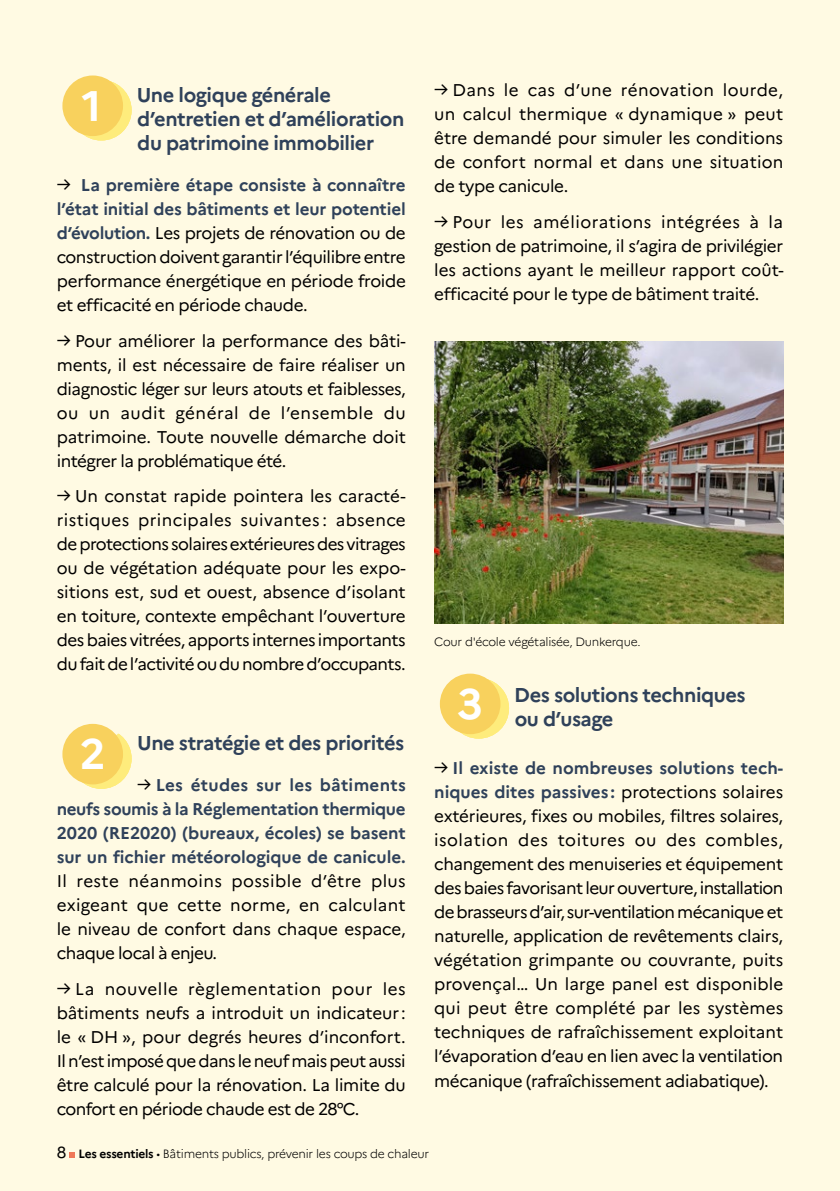
<style>
.page{position:relative;width:840px;height:1191px;background:#fff}
.page>*{position:absolute;margin:0;border:0;box-sizing:border-box;transform-origin:0 0}
.t1{font:700 20px/24px "Marianne";letter-spacing:-.02em;color:#2f415a}
.t2{font:17px/24px "Marianne";letter-spacing:-.02em;color:#000;text-align:justify}
.t3{font:700 17px/24px "Marianne";letter-spacing:-.005em;color:#2f415a;text-align:justify}
.t4{font:300 12px "Marianne";letter-spacing:-.02em;color:#000}
.s1{font-size:42.6px;color:#fff}
.s2{font-size:18px}
.s3{font-weight:700;color:#2f415a}
.s4{font-weight:400;font-size:18px;color:#000}
.s5{font-weight:400;font-size:16px}
.s6{font-weight:700}
</style>
<div class="page">
<div style="left:0;top:0;width:839px;height:1191px;background:#fffae3"></div>
<svg style="left:73px;top:81px;width:58px;height:59px"></svg>
<div style="left:62px;top:75px;width:61px;height:61px;background:#f8d15d;border-radius:50%"></div>
<svg style="left:73px;top:729px;width:58px;height:60px"></svg>
<div style="left:62px;top:724px;width:61px;height:60px;background:#f8d15d;border-radius:50%"></div>
<svg style="left:69px;top:1152px;width:6px;height:5px"></svg>
<svg style="left:450px;top:679px;width:58px;height:59px"></svg>
<div style="left:439px;top:673px;width:61px;height:61px;background:#f8d15d;border-radius:50%"></div>
<img style="left:434px;top:342px;width:348px;height:282px">
<p class="t1" style="left:137px;top:83px;width:268px;text-indent:-56px"><span class="s1">1</span> Une logique générale d’entretien et d’amélioration du patrimoine immobilier</p>
<p class="t2" style="left:57px;top:173px;width:350px"><span class="s2">→</span> <span class="s3">La première étape consiste à connaître l’état initial des bâtiments et leur potentiel d’évolution.</span> Les projets de rénovation ou de construction doivent garantir l’équilibre entre performance énergétique en période froide et efficacité en période chaude.</p>
<p class="t2" style="left:57px;top:328px;width:350px"><span class="s2">→</span> Pour améliorer la performance des bâti&shy;ments, il est nécessaire de faire réaliser un diagnostic léger sur leurs atouts et faiblesses, ou un audit général de l’ensemble du patrimoine. Toute nouvelle démarche doit intégrer la problématique été.</p>
<p class="t2" style="left:57px;top:484px;width:350px"><span class="s2">→</span> Un constat rapide pointera les caracté&shy;ristiques principales suivantes : absence de protections solaires extérieures des vitrages ou de végétation adéquate pour les expo&shy;sitions est, sud et ouest, absence d’isolant en toiture, contexte empêchant l’ouverture des baies vitrées, apports internes importants du fait de l’activité ou du nombre d’occupants.</p>
<p class="t2" style="left:434px;top:78px;width:350px"><span class="s2">→</span> Dans le cas d’une rénovation lourde, un calcul thermique « dynamique » peut être demandé pour simuler les conditions de confort normal et dans une situation de type canicule.</p>
<p class="t2" style="left:434px;top:210px;width:351px"><span class="s2">→</span> Pour les améliorations intégrées à la gestion de patrimoine, il s’agira de privilégier les actions ayant le meilleur rapport coût&shy;efficacité pour le type de bâtiment traité.</p>
<p class="t4" style="left:434px;top:634px;width:208px">Cour d'école végétalisée, Dunkerque.</p>
<p class="t1" style="left:514px;top:683px;width:232px;text-indent:-58px"><span class="s1">3</span> Des solutions techniques ou d’usage</p>
<p class="t2" style="left:434px;top:756px;width:350px"><span class="s2">→</span> <span class="s3">Il existe de nombreuses solutions tech&shy;niques dites passives :</span> protections solaires extérieures, fixes ou mobiles, filtres solaires, isolation des toitures ou des combles, changement des menuiseries et équipement des baies favorisant leur ouverture, installation de brasseurs d’air, sur-ventilation mécanique et naturelle, application de revêtements clairs, végétation grimpante ou couvrante, puits provençal… Un large panel est disponible qui peut être complété par les systèmes techniques de rafraîchissement exploitant l’évaporation d’eau en lien avec la ventilation mécanique (rafraîchissement adiabatique).</p>
<p class="t1" style="left:80px;top:731px;width:326px"><span class="s1">2</span> Une stratégie et des priorités</p>
<p class="t3" style="left:57px;top:773px;width:350px;text-indent:80px"><span class="s4">→</span> Les études sur les bâtiments neufs soumis à la Réglementation thermique 2020 (RE2020) (bureaux, écoles) se basent sur un fichier météorologique de canicule.</p>
<p class="t2" style="left:57px;top:869px;width:350px">Il reste néanmoins possible d’être plus exigeant que cette norme, en calculant le niveau de confort dans chaque espace, chaque local à enjeu.</p>
<p class="t2" style="left:57px;top:976px;width:350px"><span class="s2">→</span> La nouvelle règlementation pour les bâtiments neufs a introduit un indicateur: le « DH », pour degrés heures d’inconfort.<br>Il n’est imposé que dans le neuf mais peut aussi être calculé pour la rénovation. La limite du confort en période chaude est de 28°C.</p>
<p class="t4" style="left:57px;top:1146px;width:373px"><span class="s5">8</span> <span class="s6">Les essentiels</span> • Bâtiments publics, prévenir les coups de chaleur</p>
</div>
